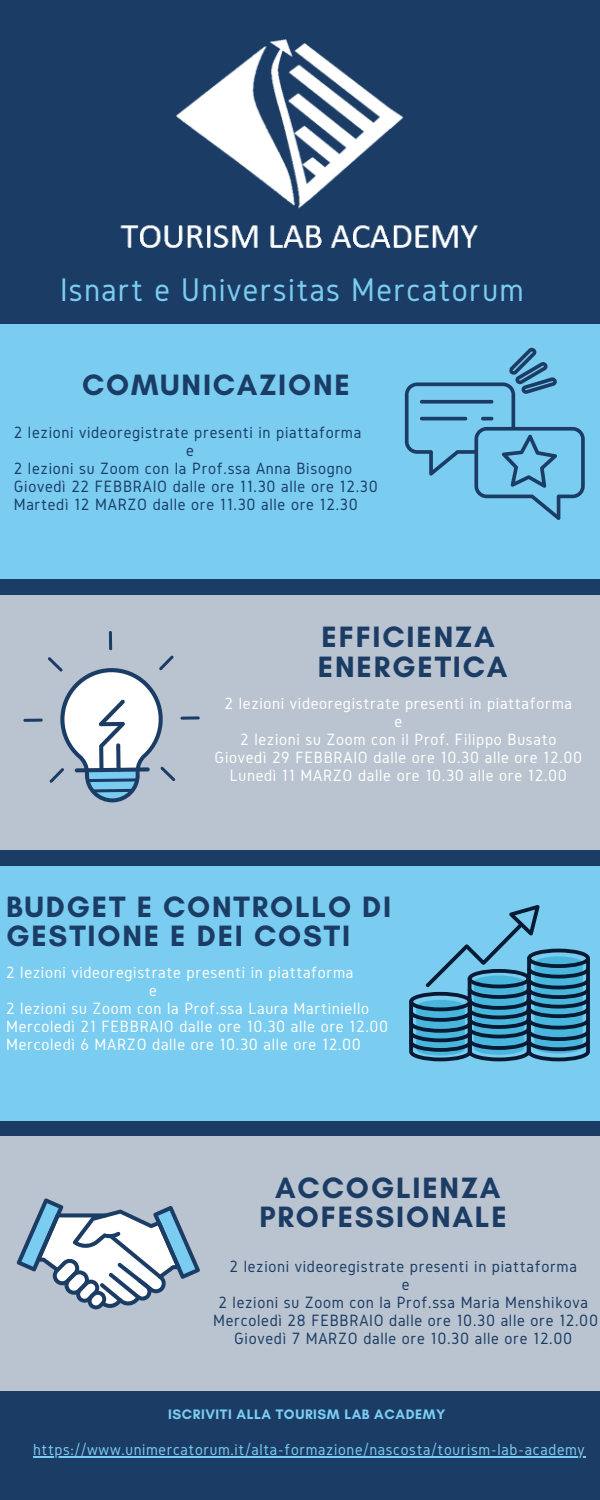
<style>
.page{position:relative;width:600px;height:1500px;background:#1b3c65}
.page>*{position:absolute;margin:0;border:0;box-sizing:border-box;transform-origin:0 0}
.t1{font:34px "Gidole";letter-spacing:.04em;color:#7acdf1}
.t2{font:700 30px/29.2px "Glacial Indifference";letter-spacing:.06em;color:#1b3c65}
.t3{font:17px "Gidole";letter-spacing:.04em;color:#fff}
.t4{font:17px "Gidole";letter-spacing:.04em;color:#1b3c65}
.t5{font:16.5px "Gidole";letter-spacing:.04em;color:#7acdf1}
.t6{font:700 14px "Glacial Indifference";letter-spacing:.04em;color:#7acdf1}
</style>
<div class="page">
<div style="left:0;top:324px;width:600px;height:255px;background:#7acdf1"></div>
<div style="left:0;top:595px;width:600px;height:255px;background:#bac4d0"></div>
<svg style="left:181px;top:716px;width:19px;height:4px"></svg>
<hr style="left:23px;top:719px;width:20px;height:3px;background:#1b3c65;border-radius:2px">
<hr style="left:109px;top:631px;width:3px;height:19px;background:#1b3c65;border-radius:2px">
<svg style="left:48px;top:655px;width:127px;height:148px"></svg>
<div style="left:0;top:866px;width:600px;height:255px;background:#7acdf1"></div>
<div style="left:0;top:1136px;width:600px;height:255px;background:#bac4d0"></div>
<svg style="left:17px;top:1199px;width:183px;height:110px"></svg>
<img style="left:120px;top:39px;width:358px;height:209px">
<svg style="left:409px;top:905px;width:181px;height:157px"></svg>
<svg style="left:405px;top:348px;width:180px;height:172px"></svg>
<hr style="left:33px;top:1456px;width:552px;height:1px;background:#7acdf1">
<p class="t1" style="left:60px;top:271px;width:465px">Isnart e Universitas Mercatorum</p>
<p class="t2" style="left:82px;top:370px;width:269px">COMUNICAZIONE</p>
<p class="t4" style="left:14px;top:423px;width:349px">2 lezioni videoregistrate presenti in piattaforma</p>
<p class="t4" style="left:186px;top:441px;width:9px">e</p>
<p class="t4" style="left:14px;top:459px;width:340px">2 lezioni su Zoom con la Prof.ssa Anna Bisogno</p>
<p class="t4" style="left:14px;top:477px;width:366px">Giovedì 22 FEBBRAIO dalle ore 11.30 alle ore 12.30</p>
<p class="t4" style="left:14px;top:495px;width:346px">Martedì 12 MARZO dalle ore 11.30 alle ore 12.30</p>
<p class="t2" style="left:322px;top:622px;width:175px">EFFICIENZA</p>
<p class="t2" style="left:318px;top:652px;width:191px">ENERGETICA</p>
<p class="t3" style="left:225px;top:694px;width:349px">2 lezioni videoregistrate presenti in piattaforma</p>
<p class="t3" style="left:394px;top:712px;width:9px">e</p>
<p class="t3" style="left:240px;top:730px;width:318px">2 lezioni su Zoom con il Prof. Filippo Busato</p>
<p class="t3" style="left:214px;top:748px;width:369px">Giovedì 29 FEBBRAIO dalle ore 10.30 alle ore 12.00</p>
<p class="t3" style="left:230px;top:766px;width:339px">Lunedì 11 MARZO dalle ore 10.30 alle ore 12.00</p>
<p class="t2" style="left:6px;top:891px;width:387px">BUDGET E CONTROLLO DI<br>GESTIONE E DEI COSTI</p>
<p class="t3" style="left:6px;top:963px;width:349px">2 lezioni videoregistrate presenti in piattaforma</p>
<p class="t3" style="left:149px;top:981px;width:9px">e</p>
<p class="t3" style="left:6px;top:999px;width:365px">2 lezioni su Zoom con la Prof.ssa Laura Martiniello</p>
<p class="t3" style="left:6px;top:1017px;width:384px">Mercoledì 21 FEBBRAIO dalle ore 10.30 alle ore 12.00</p>
<p class="t3" style="left:6px;top:1035px;width:356px">Mercoledì 6 MARZO dalle ore 10.30 alle ore 12.00</p>
<p class="t2" style="left:275px;top:1173px;width:227px">ACCOGLIENZA</p>
<p class="t2" style="left:260px;top:1202px;width:249px">PROFESSIONALE</p>
<p class="t4" style="left:229px;top:1257px;width:349px">2 lezioni videoregistrate presenti in piattaforma</p>
<p class="t4" style="left:402px;top:1275px;width:9px">e</p>
<p class="t4" style="left:218px;top:1293px;width:371px">2 lezioni su Zoom con la Prof.ssa Maria Menshikova</p>
<p class="t4" style="left:213px;top:1311px;width:386px">Mercoledì 28 FEBBRAIO dalle ore 10.30 alle ore 12.00</p>
<p class="t4" style="left:234px;top:1329px;width:340px">Giovedì 7 MARZO dalle ore 10.30 alle ore 12.00</p>
<p class="t6" style="left:168px;top:1405px;width:279px">ISCRIVITI ALLA TOURISM LAB ACADEMY</p>
<p class="t5" style="left:33px;top:1440px;width:553px">https://www.unimercatorum.it/alta-formazione/nascosta/tourism-lab-academy</p>
</div>
